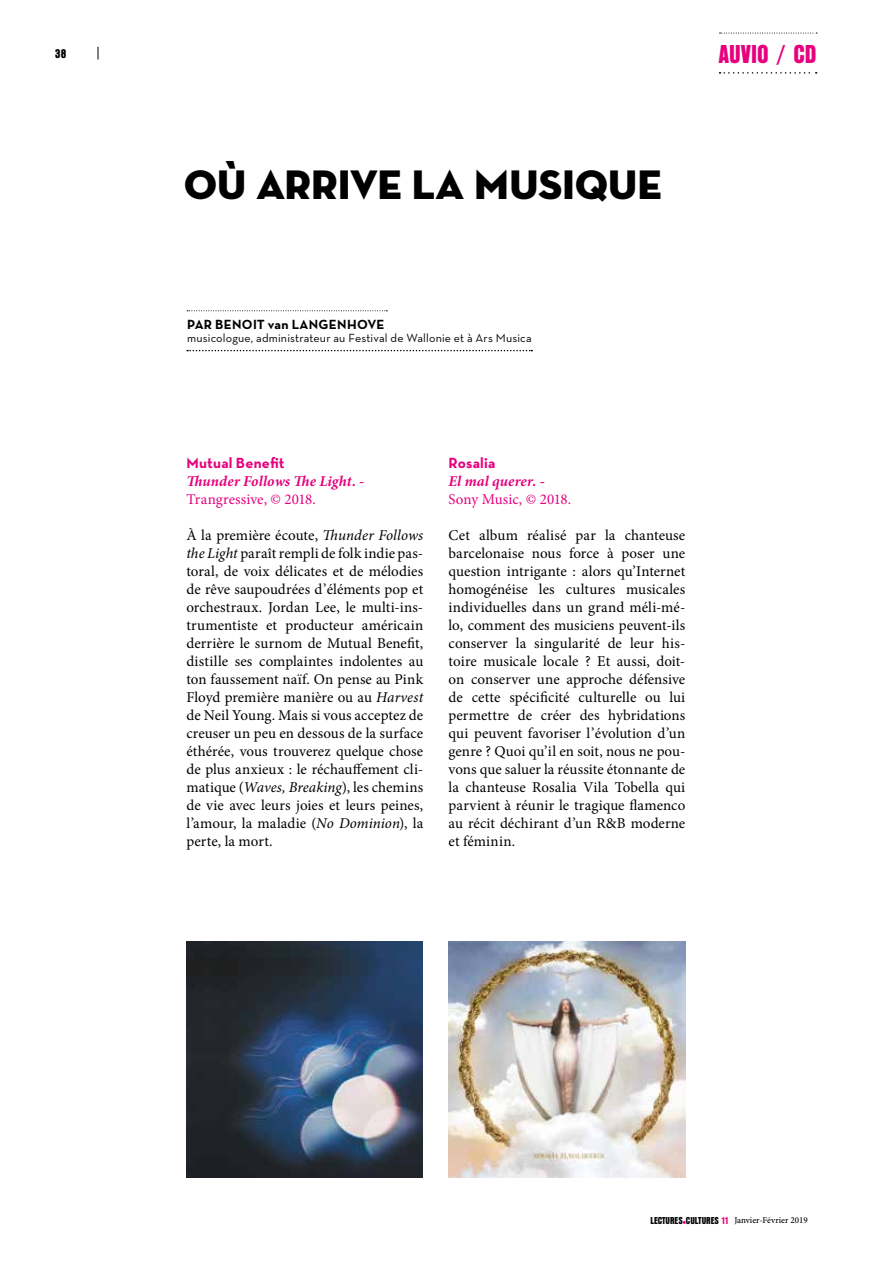
<style>
.page{position:relative;width:893px;height:1263px;background:#fff}
.page>*{position:absolute;margin:0;border:0;box-sizing:border-box;transform-origin:0 0}
.t1{font:42px "Neutra Disp Titling";color:#000}
.t2{font:27px "Anzeigen Gro D";letter-spacing:.005em;color:#e6007d}
.t3{font:15px/18px "Minion Pro";letter-spacing:.005em;color:#000;text-align:justify}
.t4{font:italic 700 15px "Minion Pro";letter-spacing:.01em;color:#e6007d}
.t5{font:15px "Minion Pro";color:#e6007d}
.t6{font:700 15px "Neutra Text";letter-spacing:.015em;color:#e6007d}
.t7{font:700 13.5px "Neutra Text";letter-spacing:.02em;color:#000}
.t8{font:13.5px "Anzeigen Gro D";color:#000}
.t9{font:12px "Neutra Text";letter-spacing:.015em;color:#000}
.t10{font:500 9px "Minion Pro";color:#000}
.s1{font-style:italic}
.s2{font-family:"Anzeigen Gro D";font-weight:400;font-size:10.5px}
.s3{font-family:"Anzeigen Gro D";font-weight:400;font-size:10.5px;color:#e6007d}
</style>
<div class="page">
<svg style="left:98px;top:47px;width:1px;height:13px"></svg>
<svg style="left:719px;top:33px;width:98px;height:1px"></svg>
<svg style="left:719px;top:72px;width:98px;height:2px"></svg>
<img style="left:187px;top:941px;width:236px;height:237px">
<img style="left:448px;top:941px;width:237px;height:237px">
<svg style="left:187px;top:310px;width:200px;height:1px"></svg>
<svg style="left:187px;top:350px;width:345px;height:1px"></svg>
<p class="t8" style="left:55px;top:46px;width:13px">38</p>
<h2 class="t2" style="left:719px;top:40px;width:99px">AUVIO / CD</h2>
<h1 class="t1" style="left:184px;top:158px;width:479px">OÙ ARRIVE LA MUSIQUE</h1>
<p class="t7" style="left:187px;top:316px;width:199px">PAR BENOIT van LANGENHOVE</p>
<p class="t9" style="left:187px;top:331px;width:346px">musicologue, administrateur au Festival de Wallonie et à Ars Musica</p>
<p class="t6" style="left:186px;top:454px;width:100px">Mutual Benefit</p>
<p class="t4" style="left:186px;top:471px;width:179px">Thunder Follows The Light. -</p>
<p class="t5" style="left:186px;top:489px;width:131px">Trangressive, © 2018.</p>
<p class="t3" style="left:186px;top:526px;width:238px">À la première écoute, <span class="s1">Thunder Follows the Light</span> paraît rempli de folk indie pas&shy;toral, de voix délicates et de mélodies de rêve saupoudrées d’éléments pop et orchestraux. Jordan Lee, le multi-ins&shy;trumentiste et producteur américain derrière le surnom de Mutual Benefit, distille ses complaintes indolentes au ton faussement naïf. On pense au Pink Floyd première manière ou au <span class="s1">Harvest </span>de Neil Young. Mais si vous acceptez de creuser un peu en dessous de la surface éthérée, vous trouverez quelque chose de plus anxieux : le réchauffement cli&shy;matique (<span class="s1">Waves, Breaking</span>), les chemins de vie avec leurs joies et leurs peines, l’amour, la maladie (<span class="s1">No Dominion</span>), la perte, la mort.</p>
<p class="t6" style="left:449px;top:454px;width:48px">Rosalia</p>
<p class="t4" style="left:449px;top:471px;width:98px">El mal querer. -</p>
<p class="t5" style="left:449px;top:489px;width:124px">Sony Music, © 2018.</p>
<p class="t3" style="left:449px;top:526px;width:238px">Cet album réalisé par la chanteuse barcelonaise nous force à poser une question intrigante : alors qu’Internet homogénéise les cultures musicales individuelles dans un grand méli-mé&shy;lo, comment des musiciens peuvent-ils conserver la singularité de leur his&shy;toire musicale locale ? Et aussi, doit&shy;on conserver une approche défensive de cette spécificité culturelle ou lui permettre de créer des hybridations qui peuvent favoriser l’évolution d’un genre ? Quoi qu’il en soit, nous ne pou&shy;vons que saluer la réussite étonnante de la chanteuse Rosalia Vila Tobella qui parvient à réunir le tragique flamenco au récit déchirant d’un R&amp;B moderne et féminin.</p>
<p class="t10" style="left:650px;top:1214px;width:159px"><span class="s2">LECTURES</span><span class="s3">•</span><span class="s2">CULTURES</span> <span class="s3">11</span> Janvier-Février 2019</p>
</div>
